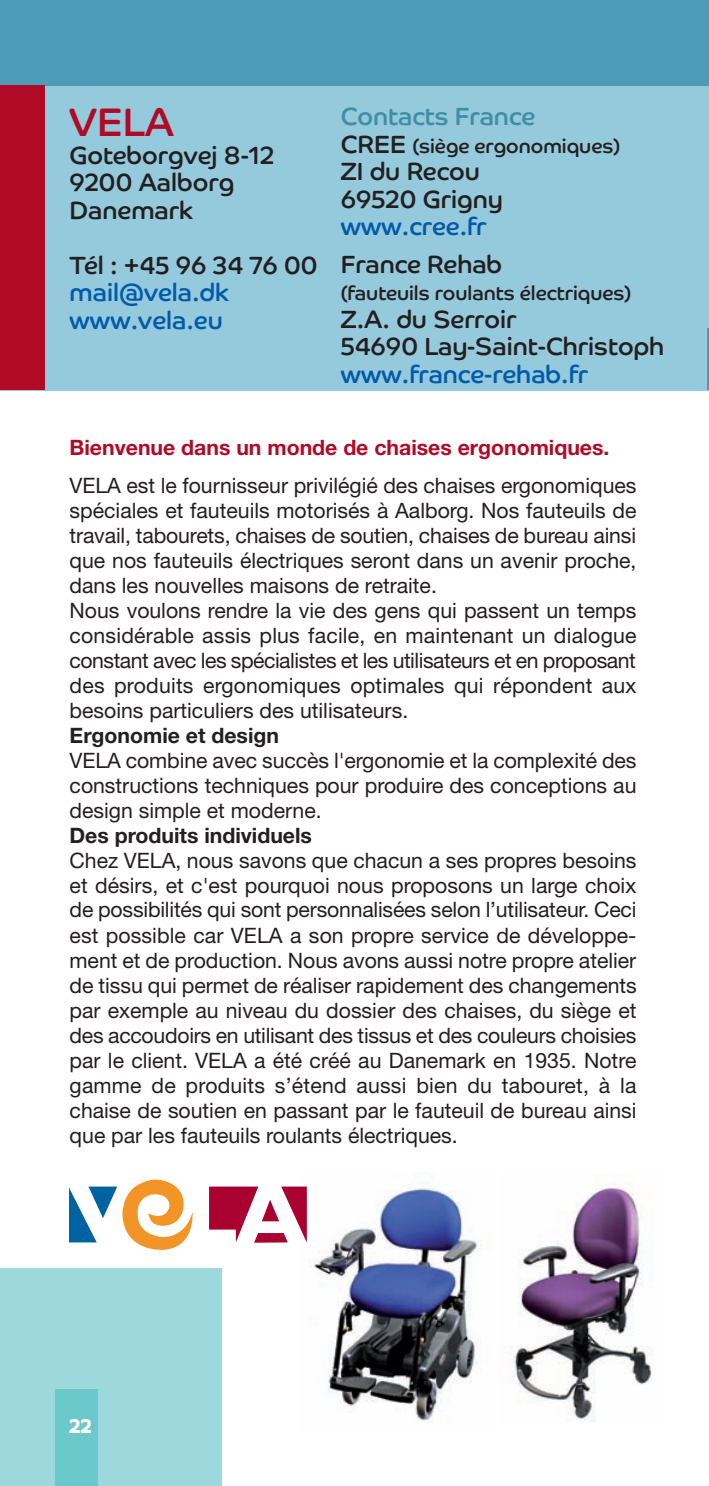
<style>
.page{position:relative;width:709px;height:1486px;background:#fff}
.page>*{position:absolute;margin:0;border:0;box-sizing:border-box;transform-origin:0 0}
.t1{font:40px "Co Headline Corp";color:#b00a27}
.t2{font:25px/27.5px "Co Headline Corp";color:#231f20}
.t3{font:25px/27.5px "Co Headline Corp";color:#015aaa}
.t4{font:25px "Co Headline Corp";color:#418da6}
.t5{font:21.25px/25px "Helvetica Neue";color:#231f20;text-align:justify}
.t6{font:700 21.25px "Helvetica Neue";color:#b00a27}
.t7{font:700 21.25px "Helvetica Neue";color:#231f20}
.t8{font:20px "Co Headline Corp";color:#231f20}
.t9{font:700 20px "Co Headline Corp";color:#fff}
.s1{font-size:25px}
</style>
<div class="page">
<div style="left:0;top:1268px;width:222px;height:218px;background:#9cd8dc"></div>
<div style="left:55px;top:1390px;width:43px;height:96px;background:#6bc9cc"></div>
<div style="left:0;top:0;width:709px;height:390px;background:#95c9dc"></div>
<div style="left:0;top:0;width:709px;height:86px;background:#4b9db7"></div>
<div style="left:0;top:86px;width:45px;height:304px;background:#b00a27"></div>
<img style="left:309px;top:1184px;width:171px;height:238px">
<img style="left:509px;top:1179px;width:144px;height:242px">
<svg style="left:209px;top:1186px;width:98px;height:57px"></svg>
<svg style="left:70px;top:1180px;width:123px;height:70px"></svg>
<hr style="left:707px;top:329px;width:2px;height:61px;background:#4b9db7">
<h1 class="t1" style="left:70px;top:98px;width:106px">VELA</h1>
<p class="t2" style="left:70px;top:141px;width:207px">Goteborgvej 8-12<br>9200 Aalborg<br>Danemark</p>
<p class="t2" style="left:70px;top:251px;width:250px">Tél : +45 96 34 76 00</p>
<p class="t3" style="left:70px;top:279px;width:161px">mail@vela.dk www.vela.eu</p>
<p class="t4" style="left:341px;top:102px;width:196px">Contacts France</p>
<p class="t8" style="left:341px;top:134px;width:281px"><span class="s1">CREE</span> (siège ergonomiques)</p>
<p class="t2" style="left:341px;top:158px;width:164px">ZI du Recou<br>69520 Grigny</p>
<p class="t3" style="left:341px;top:213px;width:147px">www.cree.fr</p>
<p class="t2" style="left:341px;top:250px;width:163px">France Rehab</p>
<p class="t8" style="left:341px;top:281px;width:292px">(fauteuils roulants électriques)</p>
<p class="t2" style="left:341px;top:305px;width:325px">Z.A. du Serroir<br>54690 Lay-Saint-Christoph</p>
<p class="t3" style="left:341px;top:360px;width:249px">www.france-rehab.fr</p>
<p class="t6" style="left:70px;top:440px;width:541px">Bienvenue dans un monde de chaises ergonomiques.</p>
<p class="t5" style="left:70px;top:475px;width:568px;text-align:left">VELA est le fournisseur privilégié des chaises ergonomiques spéciales et fauteuils motorisés à Aalborg. Nos fauteuils de travail, tabourets, chaises de soutien, chaises de bureau ainsi que nos fauteuils électriques seront dans un avenir proche, dans les nouvelles maisons de retraite.<br>Nous voulons rendre la vie des gens qui passent un temps considérable assis plus facile, en maintenant un dialogue constant avec les spécialistes et les utilisateurs et en proposant des produits ergonomiques optimales qui répondent aux besoins particuliers des utilisateurs.</p>
<p class="t7" style="left:70px;top:727px;width:211px">Ergonomie et design</p>
<p class="t5" style="left:70px;top:750px;width:568px">VELA combine avec succès l'ergonomie et la complexité des constructions techniques pour produire des conceptions au design simple et moderne.</p>
<p class="t7" style="left:70px;top:827px;width:244px">Des produits individuels</p>
<p class="t5" style="left:70px;top:849px;width:569px">Chez VELA, nous savons que chacun a ses propres besoins et désirs, et c'est pourquoi nous proposons un large choix de possibilités qui sont personnalisées selon l’utilisateur. Ceci est possible car VELA a son propre service de développe&shy;ment et de production. Nous avons aussi notre propre atelier de tissu qui permet de réaliser rapidement des changements par exemple au niveau du dossier des chaises, du siège et des accoudoirs en utilisant des tissus et des couleurs choisies par le client. VELA a été créé au Danemark en 1935. Notre gamme de produits s’étend aussi bien du tabouret, à la chaise de soutien en passant par le fauteuil de bureau ainsi que par les fauteuils roulants électriques.</p>
<p class="t9" style="left:70px;top:1414px;width:24px">22</p>
</div>
